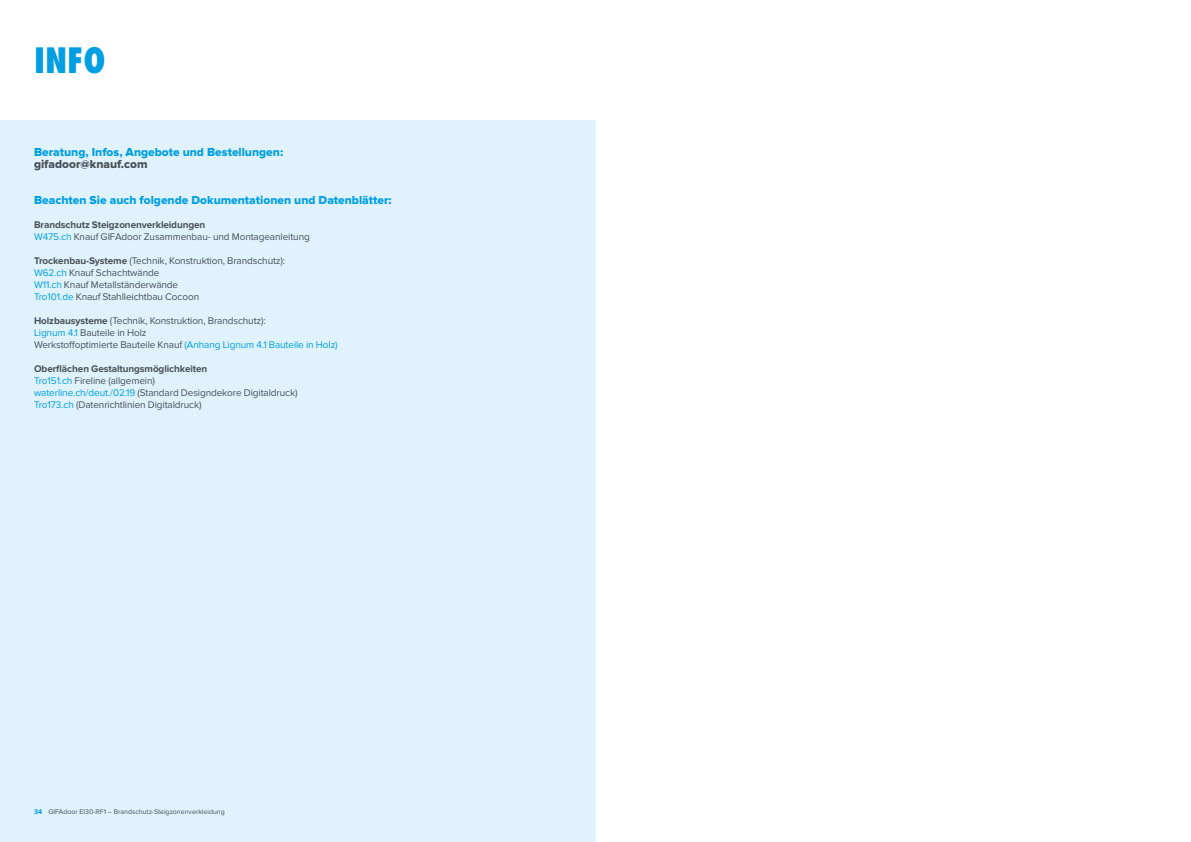
<style>
.page{position:relative;width:1191px;height:842px;background:#fff}
.page>*{position:absolute;margin:0;border:0;box-sizing:border-box;transform-origin:0 0}
.t1{font:800 condensed 34px "Futura LT";color:#009fe3}
.t2{font:12px "Proxima Nova Extrabld";color:#009fe3}
.t3{font:12px "Proxima Nova Extrabld";color:#485156}
.t4{font:10px/12px "Proxima Nova";letter-spacing:-.01em;color:#485156}
.t5{font:7px "Proxima Nova";color:#485156}
.s1{font-weight:700}
.s2{color:#009fe3}
.s3{font-weight:700;color:#009fe3}
</style>
<div class="page">
<div style="left:0;top:120px;width:595px;height:722px;background:#dff2fd"></div>
<h1 class="t1" style="left:34px;top:39px;width:73px">INFO</h1>
<p class="t2" style="left:34px;top:147px;width:250px">Beratung, Infos, Angebote und Bestellungen:</p>
<p class="t3" style="left:34px;top:159px;width:115px">gifadoor@knauf.com</p>
<p class="t2" style="left:34px;top:195px;width:359px">Beachten Sie auch folgende Dokumentationen und Datenblätter:</p>
<p class="t4" style="left:34px;top:219px;width:277px"><span class="s1">Brandschutz Steigzonenverkleidungen<br></span><span class="s2">W475.ch</span> Knauf GIFAdoor Zusammenbau- und Montageanleitung</p>
<p class="t4" style="left:34px;top:255px;width:253px"><span class="s1">Trockenbau-Systeme</span> (Technik, Konstruktion, Brandschutz):<br><span class="s2">W62.ch</span> Knauf Schachtwände<br><span class="s2">W11.ch</span> Knauf Metallständerwände<br><span class="s2">Tro101.de</span> Knauf Stahlleichtbau Cocoon</p>
<p class="t4" style="left:34px;top:315px;width:305px"><span class="s1">Holzbausysteme</span> (Technik, Konstruktion, Brandschutz):<br><span class="s2">Lignum 4.1</span> Bauteile in Holz<br>Werkstoffoptimierte Bauteile Knauf <span class="s2">(Anhang Lignum 4.1 Bauteile in Holz)</span></p>
<p class="t4" style="left:34px;top:363px;width:265px"><span class="s1">Oberflächen Gestaltungsmöglichkeiten<br></span><span class="s2">Tro151.ch</span> Fireline (allgemein)<br><span class="s2">waterline.ch/deut./02.19</span> (Standard Designdekore Digitaldruck)<br><span class="s2">Tro173.ch</span> (Datenrichtlinien Digitaldruck)</p>
<p class="t5" style="left:34px;top:808px;width:192px"><span class="s3">34</span> GIFAdoor EI30-RF1 – Brandschutz-Steigzonenverkleidung</p>
</div>
